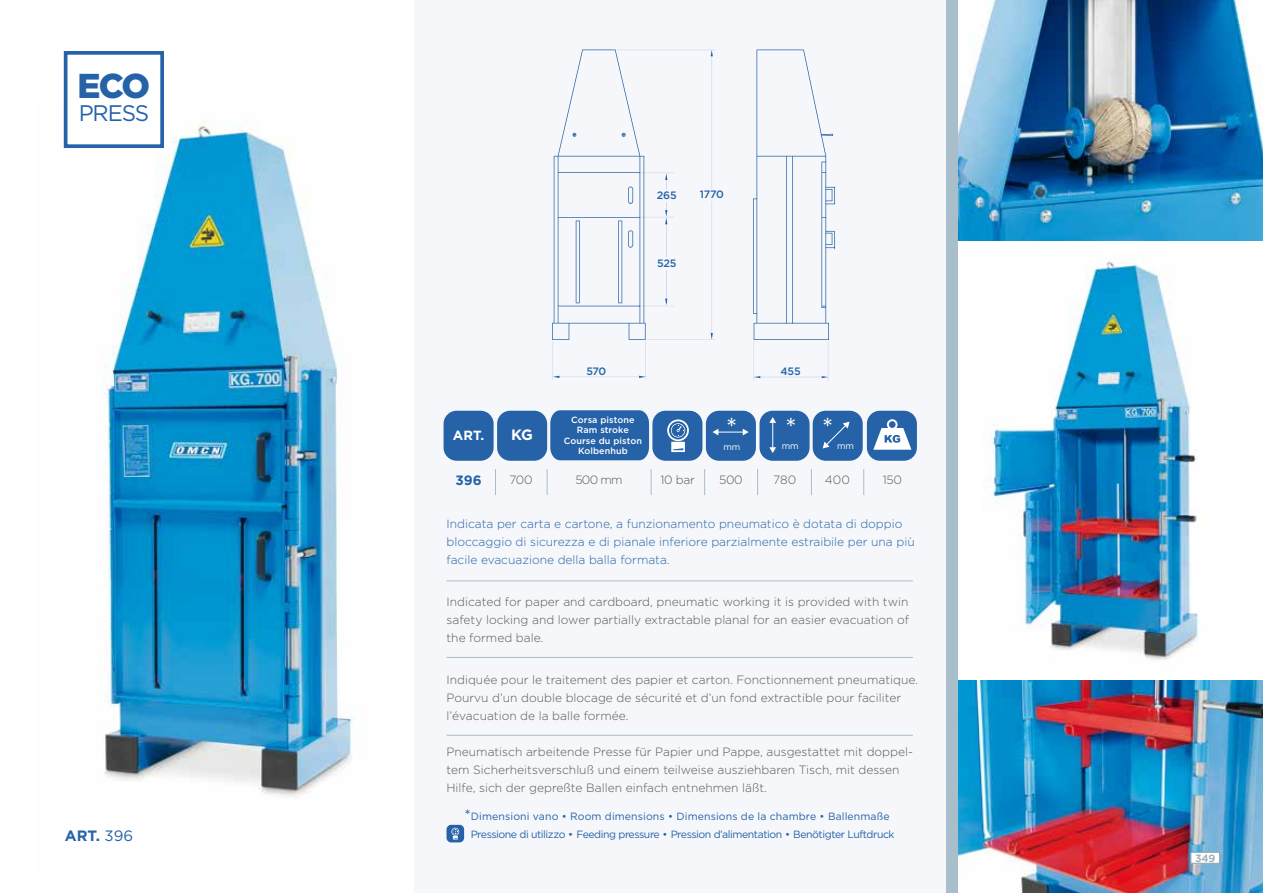
<style>
.page{position:relative;width:1263px;height:893px;background:#fff}
.page>*{position:absolute;margin:0;border:0;box-sizing:border-box;transform-origin:0 0}
.t1{font:900 34.5px "Gotham";color:#2562a8}
.t2{font:27.3px "Gotham";color:#fff}
.t3{font:22.5px "Gotham";letter-spacing:-.05em;color:#2562a8}
.t4{font:700 15px "Gotham";color:#2562a8}
.t5{font:700 15px "Gotham";color:#fff}
.t6{font:700 13.5px "Gotham";color:#2562a8}
.t7{font:700 13.35px "Gotham";color:#fff}
.t8{font:300 12px/18px "Gotham";color:#58585a}
.t9{font:300 12px/18px "Gotham";color:#2562a8}
.t10{font:500 10.65px "Gotham";letter-spacing:-.025em;color:#2562a8}
.t11{font:10.5px "Gotham";letter-spacing:-.04em;color:#2562a8}
.t12{font:10.5px "Gotham";letter-spacing:.01em;color:#2562a8}
.t13{font:500 10.5px "Gotham";color:#94a8b2}
.t14{font:500 9px/10.5px "Gotham";letter-spacing:.01em;color:#fff;text-align:center}
.t15{font:9px "Gotham";color:#fff}
.s1{font-weight:400}
.s2{font-size:15px}
</style>
<div class="page">
<img style="left:63px;top:104px;width:291px;height:693px">
<div style="left:415px;top:0;width:534px;height:893px;background:#f5f7fa"></div>
<img style="left:983px;top:259px;width:265px;height:422px">
<img style="left:958px;top:681px;width:305px;height:212px">
<img style="left:958px;top:0;width:305px;height:241px">
<div style="left:946px;top:0;width:12px;height:893px;background:#a8beca"></div>
<svg style="left:552px;top:50px;width:163px;height:330px"></svg>
<svg style="left:753px;top:50px;width:82px;height:331px"></svg>
<hr style="left:446px;top:581px;width:467px;height:1px;background:#a8beca">
<hr style="left:446px;top:657px;width:467px;height:1px;background:#a8beca">
<hr style="left:446px;top:735px;width:467px;height:1px;background:#a8beca">
<svg style="left:547px;top:469px;width:1px;height:26px"></svg>
<svg style="left:495px;top:469px;width:1px;height:26px"></svg>
<div style="left:444px;top:411px;width:50px;height:50px;background:#2562a8;border-radius:13px"></div>
<svg style="left:651px;top:469px;width:1px;height:26px"></svg>
<svg style="left:704px;top:469px;width:1px;height:26px"></svg>
<svg style="left:757px;top:469px;width:1px;height:26px"></svg>
<svg style="left:811px;top:469px;width:1px;height:26px"></svg>
<svg style="left:863px;top:469px;width:1px;height:26px"></svg>
<div style="left:867px;top:411px;width:50px;height:50px;background:#2562a8;border-radius:13px"></div>
<svg style="left:873px;top:419px;width:38px;height:31px"></svg>
<div style="left:652px;top:411px;width:50px;height:50px;background:#2562a8;border-radius:13px"></div>
<svg style="left:667px;top:419px;width:22px;height:33px"></svg>
<div style="left:706px;top:411px;width:50px;height:50px;background:#2562a8;border-radius:13px"></div>
<svg style="left:712px;top:429px;width:37px;height:6px"></svg>
<div style="left:759px;top:411px;width:50px;height:50px;background:#2562a8;border-radius:13px"></div>
<svg style="left:769px;top:417px;width:7px;height:36px"></svg>
<div style="left:813px;top:411px;width:50px;height:50px;background:#2562a8;border-radius:13px"></div>
<svg style="left:823px;top:422px;width:26px;height:26px"></svg>
<div style="left:550px;top:410px;width:99px;height:50px;background:#2562a8"></div>
<div style="left:446px;top:825px;width:18px;height:17px;background:#2562a8;border-radius:5px"></div>
<svg style="left:451px;top:828px;width:8px;height:11px"></svg>
<div style="left:648px;top:190px;width:37px;height:11px;background:#f5f7fa"></div>
<div style="left:648px;top:258px;width:37px;height:12px;background:#f5f7fa"></div>
<div style="left:693px;top:189px;width:37px;height:12px;background:#f5f7fa"></div>
<div style="left:64px;top:51px;width:100px;height:97px;border:4px solid #2562a8"></div>
<div style="left:497px;top:411px;width:50px;height:50px;background:#2562a8;border-radius:13px"></div>
<div style="left:1191px;top:852px;width:29px;height:11px;background:#fff;border:1px solid #94a8b2"></div>
<h1 class="t1" style="left:78px;top:66px;width:74px">ECO</h1>
<h3 class="t3" style="left:79px;top:101px;width:72px">PRESS</h3>
<p class="t4" style="left:65px;top:826px;width:70px">ART. <span class="s1">396</span></p>
<p class="t10" style="left:657px;top:189px;width:21px">265</p>
<p class="t10" style="left:657px;top:257px;width:21px">525</p>
<p class="t10" style="left:700px;top:188px;width:26px">1770</p>
<p class="t7" style="left:453px;top:428px;width:33px">ART.</p>
<p class="t5" style="left:511px;top:426px;width:23px">KG</p>
<p class="t6" style="left:455px;top:473px;width:28px">396</p>
<p class="t8" style="left:509px;top:471px;width:25px">700</p>
<p class="t10" style="left:586px;top:365px;width:21px">570</p>
<p class="t10" style="left:780px;top:365px;width:22px">455</p>
<p class="t14" style="left:564px;top:414px;width:80px">Corsa pistone<br>Ram stroke<br>Course du piston<br>Kolbenhub</p>
<h2 class="t2" style="left:726px;top:412px;width:13px">*</h2>
<p class="t15" style="left:723px;top:442px;width:19px">mm</p>
<h2 class="t2" style="left:785px;top:412px;width:13px">*</h2>
<p class="t15" style="left:782px;top:441px;width:19px">mm</p>
<h2 class="t2" style="left:822px;top:412px;width:13px">*</h2>
<p class="t15" style="left:837px;top:441px;width:19px">mm</p>
<p class="t8" style="left:575px;top:471px;width:49px">500 mm</p>
<p class="t8" style="left:660px;top:471px;width:36px">10 bar</p>
<p class="t8" style="left:719px;top:471px;width:25px">500</p>
<p class="t8" style="left:773px;top:471px;width:25px">780</p>
<p class="t8" style="left:825px;top:471px;width:27px">400</p>
<p class="t8" style="left:883px;top:471px;width:21px">150</p>
<p class="t9" style="left:446px;top:515px;width:470px">Indicata per carta e cartone, a funzionamento pneumatico è dotata di doppio bloccaggio di sicurezza e di pianale inferiore parzialmente estraibile per una più facile evacuazione della balla formata.</p>
<p class="t8" style="left:446px;top:593px;width:464px;text-align:justify">Indicated for paper and cardboard, pneumatic working it is provided with twin safety locking and lower partially extractable planal for an easier evacuation of the formed bale.</p>
<p class="t8" style="left:446px;top:671px;width:473px">Indiquée pour le traitement des papier et carton. Fonctionnement pneumatique.<br>Pourvu d’un double blocage de sécurité et d’un fond extractible pour faciliter l’évacuation de la balle formée.</p>
<p class="t8" style="left:446px;top:743px;width:468px">Pneumatisch arbeitende Presse für Papier und Pappe, ausgestattet mit doppel&shy;tem Sicherheitsverschluß und einem teilweise ausziehbaren Tisch, mit dessen<br>Hilfe, sich der gepreßte Ballen einfach entnehmen läßt.</p>
<p class="t12" style="left:464px;top:810px;width:427px"><span class="s2">*</span>Dimensioni vano • Room dimensions • Dimensions de la chambre • Ballenmaße</p>
<p class="t11" style="left:471px;top:828px;width:425px">Pressione di utilizzo • Feeding pressure • Pression d’alimentation • Benötigter Luftdruck</p>
<p class="t13" style="left:1195px;top:852px;width:22px">349</p>
</div>
